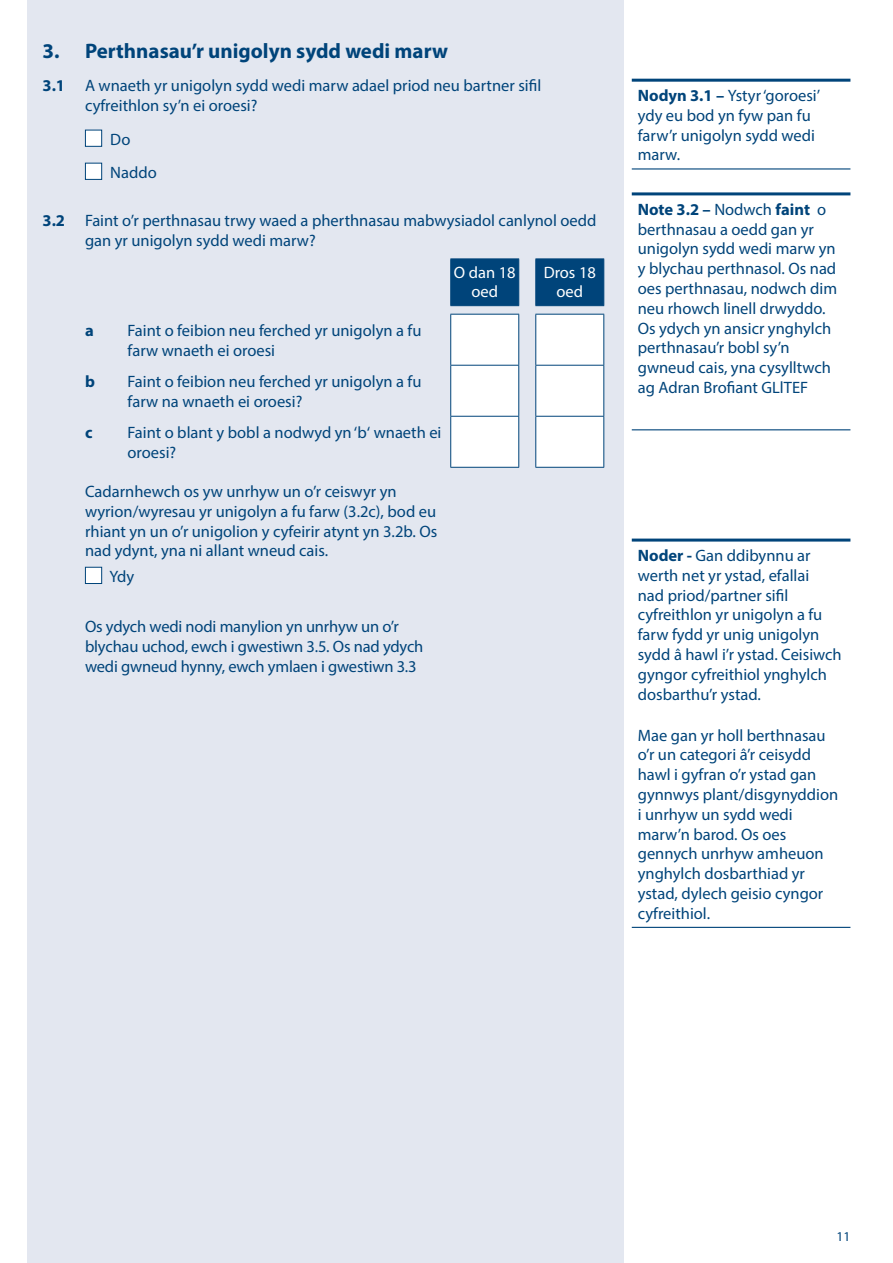
<style>
.page{position:relative;width:893px;height:1263px;background:#fff}
.page>*{position:absolute;margin:0;border:0;box-sizing:border-box;transform-origin:0 0}
.t1{font:700 21px "Myriad Pro";color:#00447a}
.t2{font:16.5px/19.8px "Myriad Pro";color:#00447a}
.t3{font:16.5px/19.8px "Myriad Pro";color:#fff;text-align:center}
.t4{font:700 16.5px "Myriad Pro";color:#00447a}
.t5{font:13.5px "Myriad Pro";color:#00447a}
.s1{font-weight:700}
</style>
<div class="page">
<div style="left:27px;top:0;width:596px;height:1263px;background:#e3e7f0"></div>
<div style="left:85px;top:130px;width:17px;height:17px;background:#fff;border:1px solid #00447a"></div>
<div style="left:85px;top:163px;width:17px;height:17px;background:#fff;border:1px solid #00447a"></div>
<svg style="left:451px;top:259px;width:152px;height:47px;background:#185586"></svg>
<svg style="left:451px;top:314px;width:152px;height:153px;background:#f9fafb"></svg>
<hr style="left:450px;top:315px;width:1px;height:50px;background:#00447a">
<hr style="left:603px;top:315px;width:1px;height:50px;background:#00447a">
<hr style="left:450px;top:365px;width:69px;height:1px;background:#00447a">
<hr style="left:450px;top:366px;width:1px;height:50px;background:#00447a">
<hr style="left:518px;top:366px;width:1px;height:50px;background:#00447a">
<hr style="left:535px;top:365px;width:69px;height:1px;background:#00447a">
<hr style="left:535px;top:366px;width:1px;height:50px;background:#00447a">
<hr style="left:603px;top:366px;width:1px;height:50px;background:#00447a">
<hr style="left:450px;top:416px;width:69px;height:1px;background:#00447a">
<hr style="left:450px;top:417px;width:1px;height:50px;background:#00447a">
<hr style="left:518px;top:417px;width:1px;height:50px;background:#00447a">
<hr style="left:535px;top:416px;width:69px;height:1px;background:#00447a">
<hr style="left:535px;top:417px;width:1px;height:50px;background:#00447a">
<hr style="left:603px;top:417px;width:1px;height:50px;background:#00447a">
<hr style="left:450px;top:314px;width:69px;height:1px;background:#00447a">
<hr style="left:518px;top:315px;width:1px;height:50px;background:#00447a">
<hr style="left:535px;top:314px;width:69px;height:1px;background:#00447a">
<hr style="left:535px;top:315px;width:1px;height:50px;background:#00447a">
<hr style="left:450px;top:258px;width:69px;height:1px;background:#00447a">
<hr style="left:450px;top:259px;width:1px;height:46px;background:#00447a">
<hr style="left:518px;top:259px;width:1px;height:46px;background:#00447a">
<hr style="left:450px;top:305px;width:69px;height:1px;background:#00447a">
<hr style="left:535px;top:258px;width:69px;height:1px;background:#00447a">
<hr style="left:535px;top:259px;width:1px;height:46px;background:#00447a">
<hr style="left:603px;top:259px;width:1px;height:46px;background:#00447a">
<hr style="left:535px;top:305px;width:69px;height:1px;background:#00447a">
<hr style="left:450px;top:467px;width:69px;height:1px;background:#00447a">
<hr style="left:535px;top:467px;width:69px;height:1px;background:#00447a">
<div style="left:85px;top:567px;width:17px;height:17px;background:#fff;border:1px solid #00447a"></div>
<hr style="left:632px;top:192px;width:218px;height:3px;background:#00447a">
<hr style="left:632px;top:429px;width:218px;height:1px;background:#00447a">
<hr style="left:632px;top:79px;width:218px;height:3px;background:#00447a">
<hr style="left:632px;top:168px;width:218px;height:2px;background:#00447a">
<hr style="left:632px;top:539px;width:218px;height:3px;background:#00447a">
<hr style="left:632px;top:927px;width:218px;height:1px;background:#00447a">
<p class="t1" style="left:43px;top:38px;width:407px">3. Perthnasau’r unigolyn sydd wedi marw</p>
<p class="t2" style="left:85px;top:75px;width:458px;text-indent:-43px"><span class="s1">3.1</span> A wnaeth yr unigolyn sydd wedi marw adael priod neu bartner sifil cyfreithlon sy’n ei oroesi?</p>
<p class="t2" style="left:110px;top:123px;width:48px;line-height:33px">Do<br>Naddo</p>
<p class="t2" style="left:85px;top:211px;width:513px;text-indent:-43px"><span class="s1">3.2</span> Faint o’r perthnasau trwy waed a pherthnasau mabwysiadol canlynol oedd gan yr unigolyn sydd wedi marw?</p>
<p class="t3" style="left:454px;top:262px;width:63px">O dan 18 oed</p>
<p class="t3" style="left:544px;top:262px;width:54px">Dros 18 oed</p>
<p class="t4" style="left:85px;top:320px;width:10px">a</p>
<p class="t2" style="left:128px;top:320px;width:295px">Faint o feibion neu ferched yr unigolyn a fu farw wnaeth ei oroesi</p>
<p class="t4" style="left:85px;top:371px;width:11px">b</p>
<p class="t2" style="left:128px;top:371px;width:295px">Faint o feibion neu ferched yr unigolyn a fu farw na wnaeth ei oroesi?</p>
<p class="t4" style="left:85px;top:422px;width:9px">c</p>
<p class="t2" style="left:128px;top:422px;width:315px">Faint o blant y bobl a nodwyd yn ‘b‘ wnaeth ei oroesi?</p>
<p class="t2" style="left:85px;top:481px;width:354px">Cadarnhewch os yw unrhyw un o’r ceiswyr yn wyrion/wyresau yr unigolyn a fu farw (3.2c), bod eu rhiant yn un o’r unigolion y cyfeirir atynt yn 3.2b. Os nad ydynt, yna ni allant wneud cais.</p>
<p class="t2" style="left:110px;top:567px;width:26px">Ydy</p>
<p class="t2" style="left:85px;top:617px;width:340px">Os ydych wedi nodi manylion yn unrhyw un o’r blychau uchod, ewch i gwestiwn 3.5. Os nad ydych wedi gwneud hynny, ewch ymlaen i gwestiwn 3.3</p>
<p class="t2" style="left:638px;top:85px;width:184px"><span class="s1">Nodyn 3.1 –</span> Ystyr ‘goroesi’ ydy eu bod yn fyw pan fu farw’r unigolyn sydd wedi marw.</p>
<p class="t2" style="left:638px;top:199px;width:201px"><span class="s1">Note 3.2 –</span> Nodwch <span class="s1">faint</span> o berthnasau a oedd gan yr unigolyn sydd wedi marw yn y blychau perthnasol. Os nad oes perthnasau, nodwch dim neu rhowch linell drwyddo.<br>Os ydych yn ansicr ynghylch perthnasau’r bobl sy’n gwneud cais, yna cysylltwch ag Adran Brofiant GLlTEF</p>
<p class="t2" style="left:638px;top:545px;width:205px"><span class="s1">Noder -</span> Gan ddibynnu ar werth net yr ystad, efallai<br>nad priod/partner sifil cyfreithlon yr unigolyn a fu farw fydd yr unig unigolyn sydd â hawl i’r ystad. Ceisiwch gyngor cyfreithiol ynghylch dosbarthu’r ystad.</p>
<p class="t2" style="left:638px;top:725px;width:202px">Mae gan yr holl berthnasau o’r un categori â’r ceisydd hawl i gyfran o’r ystad gan gynnwys plant/disgynyddion i unrhyw un sydd wedi marw’n barod. Os oes gennych unrhyw amheuon ynghylch dosbarthiad yr ystad, dylech geisio cyngor cyfreithiol.</p>
<p class="t5" style="left:837px;top:1228px;width:15px">11</p>
</div>
